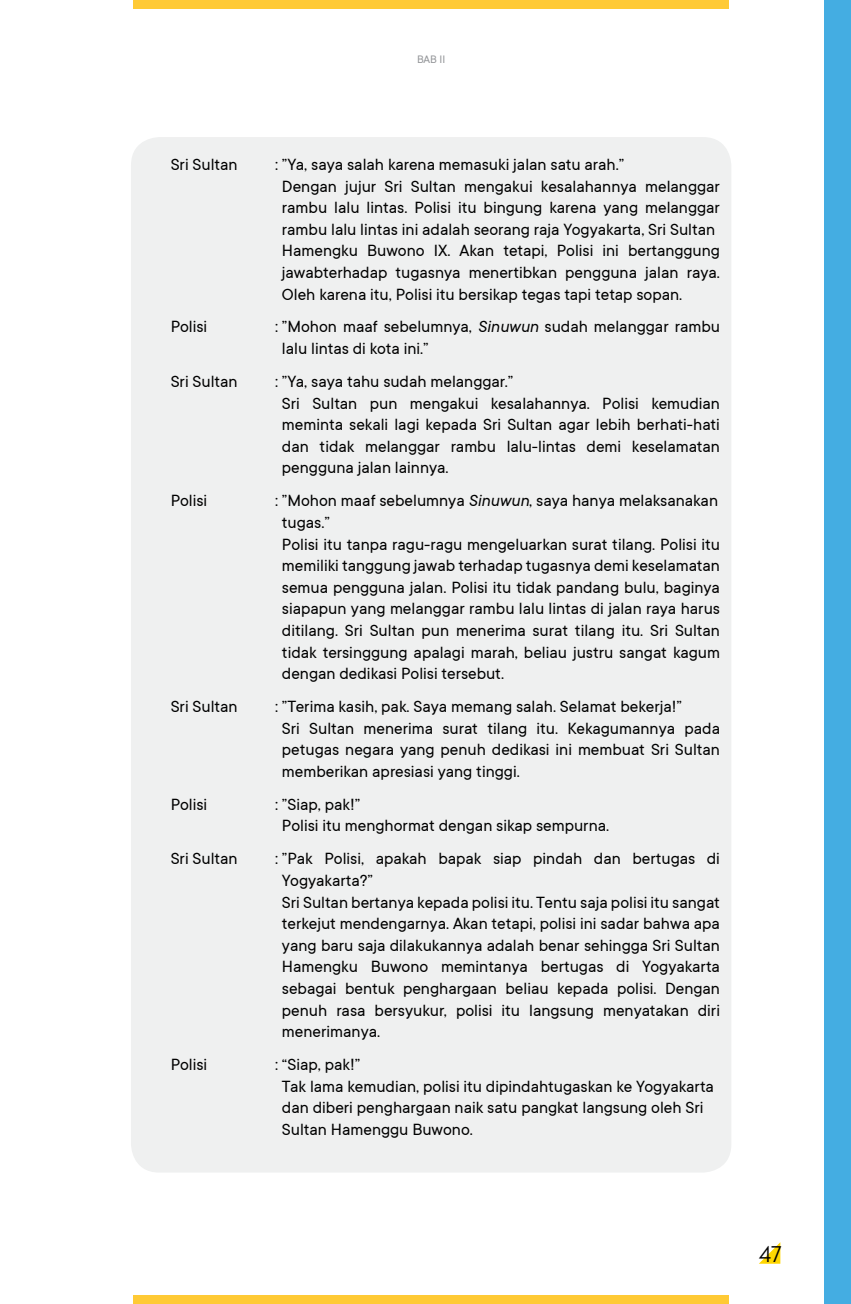
<style>
.page{position:relative;width:851px;height:1304px;background:#fff}
.page>*{position:absolute;margin:0;border:0;box-sizing:border-box;transform-origin:0 0}
.t1{font:24px "Noah";color:#000}
.t2{font:18px/21.6px "TT Commons";color:#000}
.t3{font:12px "TT Commons";color:#939598}
.s1{font-style:italic}
</style>
<div class="page">
<div style="left:131px;top:137px;width:600px;height:1036px;background:#eff0f0;border-radius:28px"></div>
<svg style="left:759px;top:1242px;width:21px;height:22px"></svg>
<div style="left:823px;top:0;width:27px;height:1304px;background:#44ade2"></div>
<div style="left:133px;top:1295px;width:595px;height:9px;background:#ffca35"></div>
<div style="left:133px;top:0;width:595px;height:9px;background:#ffca35"></div>
<p class="t3" style="left:417px;top:53px;width:30px">BAB II</p>
<p class="t2" style="left:171px;top:154px;width:68px">Sri Sultan</p>
<p class="t2" style="left:275px;top:154px;width:351px">: ”Ya, saya salah karena memasuki jalan satu arah.”</p>
<p class="t2" style="left:282px;top:175px;width:439px">Dengan jujur Sri Sultan mengakui kesalahannya melanggar rambu lalu lintas. Polisi itu bingung karena yang melanggar rambu lalu lintas ini adalah seorang raja Yogyakarta, Sri Sultan Hamengku Buwono IX. Akan tetapi, Polisi ini bertanggung jawabterhadap tugasnya menertibkan pengguna jalan raya.<br>Oleh karena itu, Polisi itu bersikap tegas tapi tetap sopan.</p>
<p class="t2" style="left:171px;top:316px;width:38px">Polisi</p>
<p class="t2" style="left:275px;top:316px;width:446px">: ”Mohon maaf sebelumnya, <span class="s1">Sinuwun</span> sudah melanggar rambu</p>
<p class="t2" style="left:282px;top:338px;width:148px">lalu lintas di kota ini.”</p>
<p class="t2" style="left:171px;top:371px;width:68px">Sri Sultan</p>
<p class="t2" style="left:275px;top:371px;width:240px">: ”Ya, saya tahu sudah melanggar.”</p>
<p class="t2" style="left:282px;top:392px;width:439px;text-align:justify">Sri Sultan pun mengakui kesalahannya. Polisi kemudian meminta sekali lagi kepada Sri Sultan agar lebih berhati-hati dan tidak melanggar rambu lalu-lintas demi keselamatan pengguna jalan lainnya.</p>
<p class="t2" style="left:171px;top:490px;width:38px">Polisi</p>
<p class="t2" style="left:275px;top:490px;width:444px">: ”Mohon maaf sebelumnya <span class="s1">Sinuwun</span>, saya hanya melaksanakan</p>
<p class="t2" style="left:282px;top:512px;width:439px">tugas.”<br>Polisi itu tanpa ragu-ragu mengeluarkan surat tilang. Polisi itu memiliki tanggung jawab terhadap tugasnya demi keselamatan semua pengguna jalan. Polisi itu tidak pandang bulu, baginya siapapun yang melanggar rambu lalu lintas di jalan raya harus ditilang. Sri Sultan pun menerima surat tilang itu. Sri Sultan tidak tersinggung apalagi marah, beliau justru sangat kagum dengan dedikasi Polisi tersebut.</p>
<p class="t2" style="left:171px;top:696px;width:68px">Sri Sultan</p>
<p class="t2" style="left:275px;top:696px;width:408px">: ”Terima kasih, pak. Saya memang salah. Selamat bekerja!”</p>
<p class="t2" style="left:282px;top:718px;width:439px;text-align:justify">Sri Sultan menerima surat tilang itu. Kekagumannya pada petugas negara yang penuh dedikasi ini membuat Sri Sultan memberikan apresiasi yang tinggi.</p>
<p class="t2" style="left:171px;top:794px;width:38px">Polisi</p>
<p class="t2" style="left:275px;top:794px;width:87px">: ”Siap, pak!”</p>
<p class="t2" style="left:282px;top:815px;width:329px">Polisi itu menghormat dengan sikap sempurna.</p>
<p class="t2" style="left:171px;top:848px;width:68px">Sri Sultan</p>
<p class="t2" style="left:275px;top:848px;width:446px">: ”Pak Polisi, apakah bapak siap pindah dan bertugas di</p>
<p class="t2" style="left:282px;top:870px;width:439px">Yogyakarta?”<br>Sri Sultan bertanya kepada polisi itu. Tentu saja polisi itu sangat terkejut mendengarnya. Akan tetapi, polisi ini sadar bahwa apa yang baru saja dilakukannya adalah benar sehingga Sri Sultan Hamengku Buwono memintanya bertugas di Yogyakarta sebagai bentuk penghargaan beliau kepada polisi. Dengan penuh rasa bersyukur, polisi itu langsung menyatakan diri menerimanya.</p>
<p class="t2" style="left:171px;top:1054px;width:38px">Polisi</p>
<p class="t2" style="left:275px;top:1054px;width:87px">: “Siap, pak!”</p>
<p class="t2" style="left:282px;top:1076px;width:433px">Tak lama kemudian, polisi itu dipindahtugaskan ke Yogyakarta dan diberi penghargaan naik satu pangkat langsung oleh Sri<br>Sultan Hamenggu Buwono.</p>
<h1 class="t1" style="left:758px;top:1240px;width:24px">47</h1>
</div>
